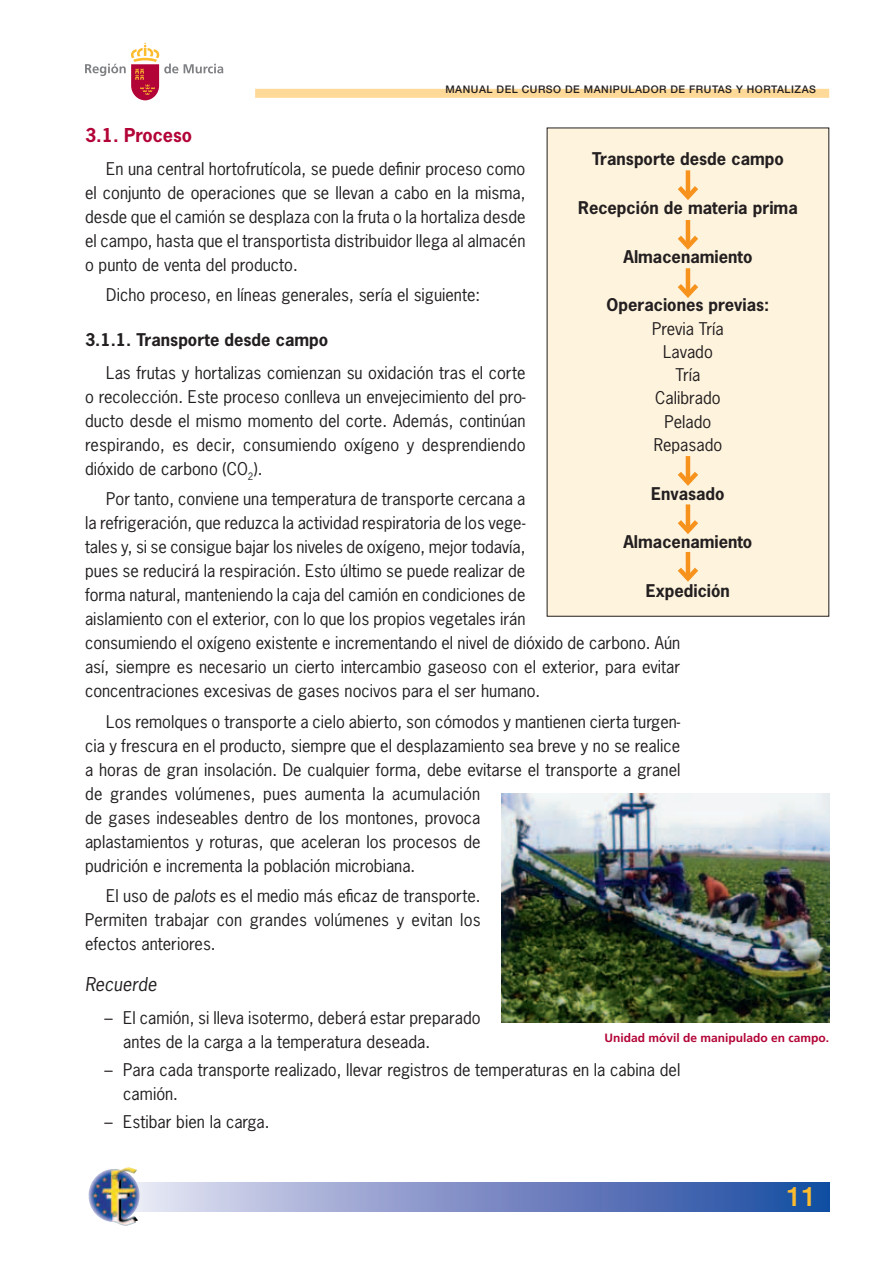
<style>
.page{position:relative;width:893px;height:1263px;background:#fff}
.page>*{position:absolute;margin:0;border:0;box-sizing:border-box;transform-origin:0 0}
.t1{font:500 27px "Helvetica Neue";color:#fdbb2e}
.t2{font:700 18px "News Gothic";color:#b30437}
.t3{font:italic 18px "News Gothic";color:#231f20}
.t4{font:16.5px/24px "News Gothic";color:#231f20}
.t5{font:700 16.5px "News Gothic";color:#231f20}
.t6{font:700 12px "Frutiger";color:#b30437}
.t7{font:500 10.5px "Helvetica Neue";letter-spacing:.05em;color:#231f20}
.s1{font-style:italic}
</style>
<div class="page">
<div style="left:106px;top:1182px;width:723px;height:30px;background:linear-gradient(to right,#eee4f4,#16449e)"></div>
<img style="left:88px;top:1167px;width:52px;height:59px">
<div style="left:255px;top:89px;width:574px;height:9px;background:#fed998"></div>
<svg style="left:184px;top:64px;width:39px;height:9px"></svg>
<svg style="left:85px;top:43px;width:93px;height:57px"></svg>
<div style="left:547px;top:128px;width:282px;height:488px;background:#fef3dd"></div>
<hr style="left:686px;top:170px;width:4px;height:27px;background:#f7931d">
<svg style="left:677px;top:181px;width:21px;height:19px"></svg>
<hr style="left:686px;top:220px;width:4px;height:26px;background:#f7931d">
<svg style="left:677px;top:231px;width:21px;height:19px"></svg>
<hr style="left:686px;top:268px;width:4px;height:27px;background:#f7931d">
<svg style="left:678px;top:279px;width:20px;height:19px"></svg>
<hr style="left:686px;top:456px;width:4px;height:26px;background:#f7931d">
<svg style="left:677px;top:467px;width:21px;height:19px"></svg>
<hr style="left:686px;top:504px;width:4px;height:27px;background:#f7931d">
<svg style="left:677px;top:515px;width:21px;height:19px"></svg>
<hr style="left:686px;top:552px;width:4px;height:26px;background:#f7931d">
<svg style="left:677px;top:563px;width:21px;height:19px"></svg>
<img style="left:502px;top:794px;width:327px;height:229px">
<p class="t7" style="left:445px;top:83px;width:372px">MANUAL DEL CURSO DE MANIPULADOR DE FRUTAS Y HORTALIZAS</p>
<p class="t2" style="left:85px;top:124px;width:109px">3.1. Proceso</p>
<p class="t4" style="left:85px;top:156px;width:442px;text-align:justify;text-indent:21px">En una central hortofrutícola, se puede definir proceso como el conjunto de operaciones que se llevan a cabo en la misma, desde que el camión se desplaza con la fruta o la hortaliza desde el campo, hasta que el transportista distribuidor llega al almacén o punto de venta del producto.</p>
<p class="t4" style="left:106px;top:282px;width:375px">Dicho proceso, en líneas generales, sería el siguiente:</p>
<p class="t5" style="left:85px;top:329px;width:245px">3.1.1. Transporte desde campo</p>
<p class="t4" style="left:85px;top:360px;width:442px;text-align:justify;text-indent:21px">Las frutas y hortalizas comienzan su oxidación tras el corte o recolección. Este proceso conlleva un envejecimiento del pro&shy;ducto desde el mismo momento del corte. Además, continúan respirando, es decir, consumiendo oxígeno y desprendiendo dióxido de carbono (CO<sub>2</sub>).</p>
<p class="t4" style="left:85px;top:487px;width:597px;text-indent:21px">Por tanto, conviene una temperatura de transporte cercana a<br>la refrigeración, que reduzca la actividad respiratoria de los vege-<br>tales y, si se consigue bajar los niveles de oxígeno, mejor todavía,<br>pues se reducirá la respiración. Esto último se puede realizar de<br>forma natural, manteniendo la caja del camión en condiciones de<br>aislamiento con el exterior, con lo que los propios vegetales irán<br>consumiendo el oxígeno existente e incrementando el nivel de dióxido de carbono. Aún así, siempre es necesario un cierto intercambio gaseoso con el exterior, para evitar concentraciones excesivas de gases nocivos para el ser humano.</p>
<p class="t4" style="left:85px;top:709px;width:597px;text-indent:21px">Los remolques o transporte a cielo abierto, son cómodos y mantienen cierta turgen&shy;cia y frescura en el producto, siempre que el desplazamiento sea breve y no se realice a horas de gran insolación. De cualquier forma, debe evitarse el transporte a granel de grandes volúmenes, pues aumenta la acumulación<br>de gases indeseables dentro de los montones, provoca<br>aplastamientos y roturas, que aceleran los procesos de<br>pudrición e incrementa la población microbiana.</p>
<p class="t4" style="left:85px;top:883px;width:397px;text-align:justify;text-indent:21px">El uso de <span class="s1">palots</span> es el medio más eficaz de transporte.<br>Permiten trabajar con grandes volúmenes y evitan los efectos anteriores.</p>
<p class="t3" style="left:85px;top:973px;width:73px">Recuerde</p>
<p class="t4" style="left:123px;top:1005px;width:359px;text-indent:-19px">– El camión, si lleva isotermo, deberá estar preparado antes de la carga a la temperatura deseada.</p>
<p class="t4" style="left:123px;top:1057px;width:559px;text-indent:-19px">– Para cada transporte realizado, llevar registros de temperaturas en la cabina del camión.</p>
<p class="t4" style="left:105px;top:1109px;width:167px">– Estibar bien la carga.</p>
<p class="t5" style="left:592px;top:148px;width:193px">Transporte desde campo</p>
<p class="t5" style="left:578px;top:197px;width:221px">Recepción de materia prima</p>
<p class="t5" style="left:623px;top:245px;width:130px">Almacenamiento</p>
<p class="t5" style="left:607px;top:294px;width:164px">Operaciones previas:</p>
<p class="t4" style="left:652px;top:316px;width:73px;line-height:23.2px;text-align:center">Previa Tría<br>Lavado<br>Tría<br>Calibrado<br>Pelado<br>Repasado</p>
<p class="t5" style="left:651px;top:482px;width:75px">Envasado</p>
<p class="t5" style="left:623px;top:531px;width:130px">Almacenamiento</p>
<p class="t5" style="left:646px;top:580px;width:85px">Expedición</p>
<p class="t6" style="left:604px;top:1031px;width:226px">Unidad móvil de manipulado en campo.</p>
<h1 class="t1" style="left:786px;top:1180px;width:32px">11</h1>
</div>
